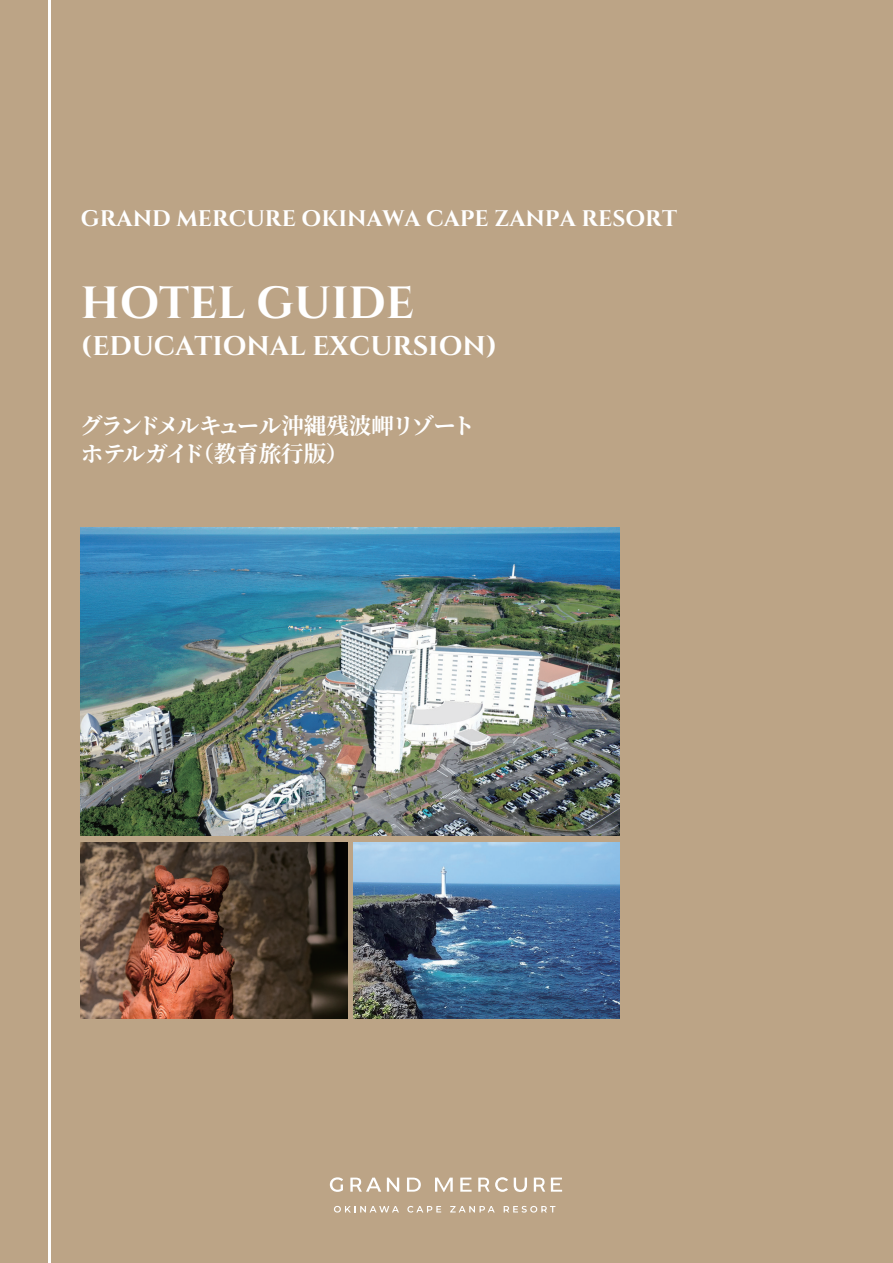
<style>
.page{position:relative;width:893px;height:1263px;background:#bca486}
.page>*{position:absolute;margin:0;border:0;box-sizing:border-box;transform-origin:0 0}
.t1{font:700 45px "Cinzel";color:#fff}
.t2{font:700 27px "Cinzel";color:#fff}
.t3{font:700 22.5px "Cinzel";color:#fff}
.t4{font:700 22.5px/27.6px "Noto Serif JP";letter-spacing:-.035em;color:#fff}
</style>
<div class="page">
<img style="left:81px;top:842px;width:266px;height:177px">
<img style="left:353px;top:842px;width:267px;height:177px">
<img style="left:81px;top:528px;width:539px;height:308px">
<hr style="left:48px;top:0;width:3px;height:1263px;background:#fff">
<svg style="left:435px;top:1177px;width:18px;height:15px"></svg>
<svg style="left:460px;top:1177px;width:12px;height:15px"></svg>
<svg style="left:551px;top:1177px;width:11px;height:15px"></svg>
<svg style="left:514px;top:1177px;width:13px;height:15px"></svg>
<svg style="left:407px;top:1177px;width:14px;height:15px"></svg>
<svg style="left:387px;top:1177px;width:12px;height:15px"></svg>
<svg style="left:478px;top:1177px;width:30px;height:15px"></svg>
<svg style="left:534px;top:1177px;width:11px;height:15px"></svg>
<svg style="left:350px;top:1177px;width:31px;height:15px"></svg>
<svg style="left:330px;top:1177px;width:13px;height:15px"></svg>
<svg style="left:334px;top:1206px;width:65px;height:6px"></svg>
<svg style="left:407px;top:1206px;width:34px;height:6px"></svg>
<svg style="left:450px;top:1206px;width:45px;height:6px"></svg>
<svg style="left:504px;top:1206px;width:51px;height:6px"></svg>
<p class="t3" style="left:81px;top:204px;width:597px">GRAND MERCURE OKINAWA CAPE ZANPA RESORT</p>
<h1 class="t1" style="left:81px;top:275px;width:335px">HOTEL GUIDE</h1>
<p class="t2" style="left:81px;top:329px;width:418px">(EDUCATIONAL EXCURSION)</p>
<p class="t4" style="left:80px;top:412px;width:396px">グランドメルキュール沖縄残波岬リゾートホテルガイド（教育旅行版）</p>
</div>
